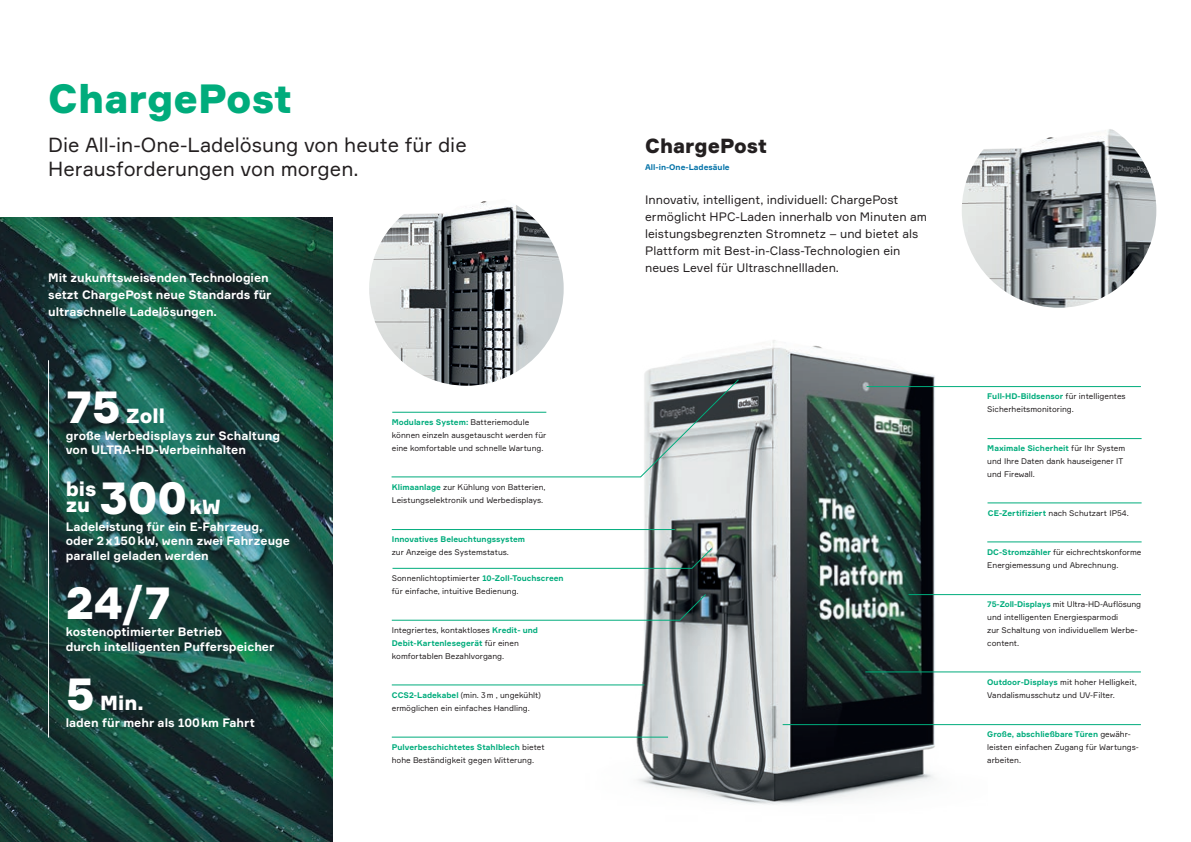
<style>
.page{position:relative;width:1191px;height:842px;background:#fff}
.page>*{position:absolute;margin:0;border:0;box-sizing:border-box;transform-origin:0 0}
.t1{font:900 45px "Formular";color:#fff}
.Titel_40pt{font:900 40px "Formular";color:#00ac7c}
.Untertitel_20pt{font:20px/24px "Formular";color:#231f20}
.t2{font:900 20px/16px "Formular";color:#fff}
.Headline_20pt{font:900 20px "Formular";color:#231f20}
.Infotext_12pt{font:700 12px/14.5px "Formular";color:#fff}
.Einleitung_12pt{font:12px/17px "Formular";color:#231f20}
.Einleitung_12pt-2{font:700 12px/17px "Formular";letter-spacing:-.005em;color:#fff}
.Infotext_8pt{font:8px/13px "Formular";color:#231f20}
.Infotext_8pt-2{font:700 8px/13px "Formular";color:#00ac7c}
.Beschreibung_8pt{font:700 8px "Formular";color:#0071a7}
.s1{font-weight:700;color:#00ac7c}
.s2{font-weight:400;color:#231f20}
</style>
<div class="page">
<img style="left:555px;top:279px;width:432px;height:526px">
<img style="left:961px;top:113px;width:195px;height:195px;border-radius:97px">
<img style="left:369px;top:191px;width:194px;height:195px;border-radius:97px">
<img style="left:0;top:217px;width:332px;height:625px">
<hr style="left:48px;top:360px;width:1px;height:377px;background:#fff">
<hr style="left:392px;top:685px;width:252px;height:1px;background:#00ac7c">
<svg style="left:391px;top:379px;width:348px;height:99px"></svg>
<hr style="left:392px;top:529px;width:283px;height:1px;background:#00ac7c">
<svg style="left:392px;top:547px;width:320px;height:22px"></svg>
<svg style="left:391px;top:593px;width:315px;height:28px"></svg>
<hr style="left:392px;top:737px;width:276px;height:1px;background:#00ac7c">
<hr style="left:987px;top:503px;width:154px;height:1px;background:#00ac7c">
<hr style="left:392px;top:412px;width:154px;height:1px;background:#00ac7c">
<div style="left:36px;top:261px;width:247px;height:70px;background:#231f20;opacity:.4"></div>
<hr style="left:866px;top:386px;width:274px;height:1px;background:#00ac7c">
<hr style="left:908px;top:594px;width:232px;height:1px;background:#00ac7c">
<hr style="left:987px;top:542px;width:154px;height:1px;background:#00ac7c">
<hr style="left:987px;top:438px;width:154px;height:1px;background:#00ac7c">
<hr style="left:865px;top:672px;width:275px;height:1px;background:#00ac7c">
<hr style="left:782px;top:724px;width:358px;height:1px;background:#00ac7c">
<p class="Titel_40pt" style="left:48px;top:74px;width:246px">ChargePost</p>
<p class="Untertitel_20pt" style="left:48px;top:133px;width:420px">Die All-in-One-Ladelösung von heute für die<br>Herausforderungen von morgen.</p>
<p class="Einleitung_12pt-2" style="left:48px;top:269px;width:225px">Mit zukunftsweisenden Technologien setzt ChargePost neue Standards für ultraschnelle Ladelösungen.</p>
<p class="t1" style="left:66px;top:378px;width:56px">75</p>
<p class="t2" style="left:126px;top:407px;width:40px">Zoll</p>
<p class="Infotext_12pt" style="left:66px;top:428px;width:216px">große Werbedisplays zur Schaltung</p>
<p class="Infotext_12pt" style="left:66px;top:443px;width:182px">von ULTRA-HD-Werbeinhalten</p>
<p class="t1" style="left:100px;top:469px;width:89px">300</p>
<p class="t2" style="left:66px;top:481px;width:32px">bis zu</p>
<p class="t2" style="left:189px;top:498px;width:33px">kW</p>
<p class="Infotext_12pt" style="left:66px;top:519px;width:226px">Ladeleistung für ein E-Fahrzeug, oder 2x150kW, wenn zwei Fahrzeuge parallel geladen werden</p>
<p class="t1" style="left:66px;top:575px;width:107px">24/7</p>
<p class="Infotext_12pt" style="left:66px;top:624px;width:158px">kostenoptimierter Betrieb</p>
<p class="Infotext_12pt" style="left:66px;top:639px;width:210px">durch intelligenten Pufferspeicher</p>
<p class="t1" style="left:66px;top:666px;width:30px">5</p>
<p class="t2" style="left:100px;top:694px;width:45px">Min.</p>
<p class="Infotext_12pt" style="left:66px;top:715px;width:191px">laden für mehr als 100km Fahrt</p>
<p class="Infotext_8pt" style="left:392px;top:416px;width:156px"><span class="s1">Modulares System:</span> Batteriemodule können einzeln ausgetauscht werden für eine komfortable und schnelle Wartung.</p>
<p class="Infotext_8pt" style="left:392px;top:481px;width:155px"><span class="s1">Klimaanlage</span> zur Kühlung von Batterien,<br>Leistungselektronik und Werbedisplays.</p>
<p class="Infotext_8pt-2" style="left:392px;top:533px;width:135px">Innovatives Beleuchtungssystem <span class="s2">zur Anzeige des Systemstatus.</span></p>
<p class="Infotext_8pt" style="left:392px;top:572px;width:173px">Sonnenlichtoptimierter <span class="s1">10-Zoll-Touchscreen </span>für einfache, intuitive Bedienung.</p>
<p class="Infotext_8pt" style="left:392px;top:624px;width:148px">Integriertes, kontaktloses <span class="s1">Kredit- und<br>Debit-Kartenlesegerät</span> für einen komfortablen Bezahlvorgang.</p>
<p class="Infotext_8pt" style="left:392px;top:689px;width:151px"><span class="s1">CCS2-Ladekabel</span> (min. 3m , ungekühlt) ermöglichen ein einfaches Handling.</p>
<p class="Infotext_8pt" style="left:392px;top:741px;width:154px"><span class="s1">Pulverbeschichtetes Stahlblech</span> bietet hohe Beständigkeit gegen Witterung.</p>
<p class="Headline_20pt" style="left:645px;top:133px;width:124px">ChargePost</p>
<p class="Beschreibung_8pt" style="left:645px;top:162px;width:86px">All-in-One-Ladesäule</p>
<p class="Einleitung_12pt" style="left:645px;top:191px;width:283px">Innovativ, intelligent, individuell: ChargePost ermöglicht HPC-Laden innerhalb von Minuten am leistungsbegrenzten Stromnetz – und bietet als Plattform mit Best-in-Class-Technologien ein neues Level für Ultraschnellladen.</p>
<p class="Infotext_8pt" style="left:987px;top:390px;width:140px"><span class="s1">Full-HD-Bildsensor</span> für intelligentes<br>Sicherheitsmonitoring.</p>
<p class="Infotext_8pt" style="left:987px;top:442px;width:139px"><span class="s1">Maximale Sicherheit</span> für Ihr System und Ihre Daten dank hauseigener IT und Firewall.</p>
<p class="Infotext_8pt" style="left:987px;top:507px;width:142px"><span class="s1">CE-Zertifiziert</span> nach Schutzart IP54.</p>
<p class="Infotext_8pt" style="left:987px;top:546px;width:155px"><span class="s1">DC-Stromzähler</span> für eichrechtskonforme<br>Energiemessung und Abrechnung.</p>
<p class="Infotext_8pt" style="left:987px;top:598px;width:155px"><span class="s1">75-Zoll-Displays</span> mit Ultra-HD-Auflösung und intelligenten Energiesparmodi<br>zur Schaltung von individuellem Werbe&shy;content.</p>
<p class="Infotext_8pt" style="left:987px;top:676px;width:151px"><span class="s1">Outdoor-Displays</span> mit hoher Helligkeit,<br>Vandalismusschutz und UV-Filter.</p>
<p class="Infotext_8pt" style="left:987px;top:728px;width:153px"><span class="s1">Große, abschließbare Türen</span> gewähr&shy;leisten einfachen Zugang für Wartungs&shy;arbeiten.</p>
</div>
